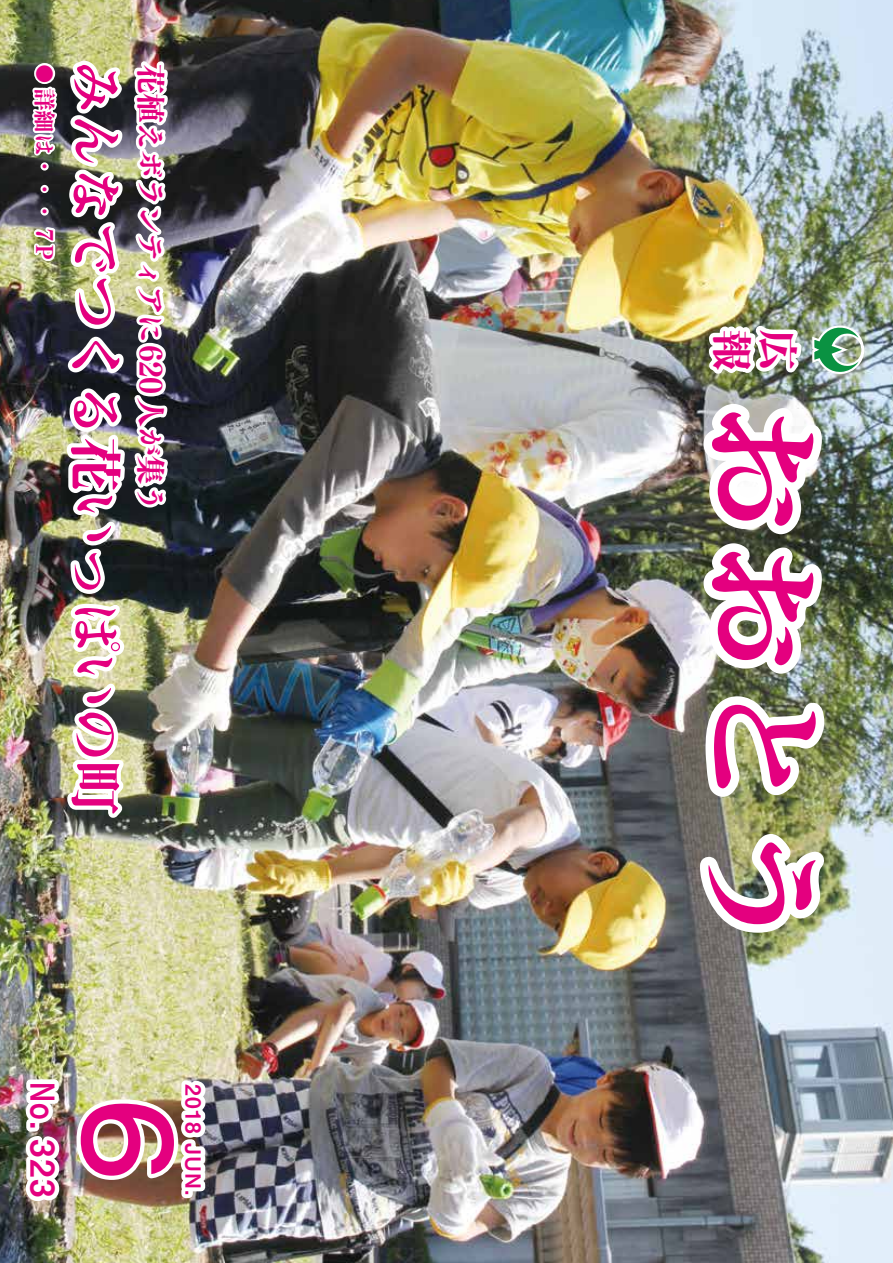
<style>
.page{position:relative;width:893px;height:1263px;background:#fff}
.page>*{position:absolute;margin:0;border:0;box-sizing:border-box;transform-origin:0 0}
.t1{font:124.5px "Midashi Min Pro MA31";color:#e4007f;scale:1.12 1}
.t2{font:700 120px "Futo Go B101 Pro";color:#e4007f}
.t3{font:54px "Midashi Min Pro MA31";color:#e4007f}
.t4{font:42px/46.2px "Midashi Min Pro MA31";color:#e4007f}
.t5{font:33px "Midashi Go Pro MB31";color:#e4007f;scale:.8 1}
.t6{font:30px "Tsuku AMD Min Std E";letter-spacing:-.06em;color:#e4007f}
.t7{font:22.5px "Tsuku AMD Min Std E";color:#e4007f}
.t8{font:21px "Midashi Go Pro MB31";letter-spacing:.05em;color:#e4007f}
.t9{font:19.5px "Tsuku AMD Min Std E";color:#e4007f}
</style>
<div class="page">
<img style="left:0;top:0;width:893px;height:1263px">
<img style="left:0;top:1074px;width:246px;height:131px">
<img style="left:30px;top:2px;width:142px;height:820px">
<img style="left:693px;top:395px;width:137px;height:287px">
<img style="left:697px;top:688px;width:136px;height:117px">
<img style="left:691px;top:825px;width:148px;height:116px">
<div style="left:808px;top:322px;width:68px;height:64px;background:#fff;opacity:.5"></div>
<img style="left:695px;top:299px;width:171px;height:82px">
<p class="t9" style="left:62px;top:64px;width:21px;rotate:90deg">●</p>
<h3 class="t3" style="left:137px;top:60px;width:757px;rotate:90deg">みんなでつくる花いっぱいの町</h3>
<p class="t6" style="left:178px;top:64px;width:451px;rotate:90deg">花植えボランティアに620人が集う</p>
<p class="t7" style="left:65px;top:88px;width:174px;rotate:90deg">詳細は・・・７P</p>
<p class="t5" style="left:69px;top:1081px;width:147px;rotate:90deg">No. 323</p>
<h2 class="t2" style="left:225px;top:1080px;width:121px;rotate:90deg">６</h2>
<p class="t8" style="left:210px;top:1084px;width:113px;rotate:90deg">2018 JUN.</p>
<h3 class="t4" style="left:805px;top:329px;width:44px;rotate:90deg">広報</h3>
<h1 class="t1" style="left:858px;top:398px;width:499px;rotate:90deg">おおとう</h1>
</div>
